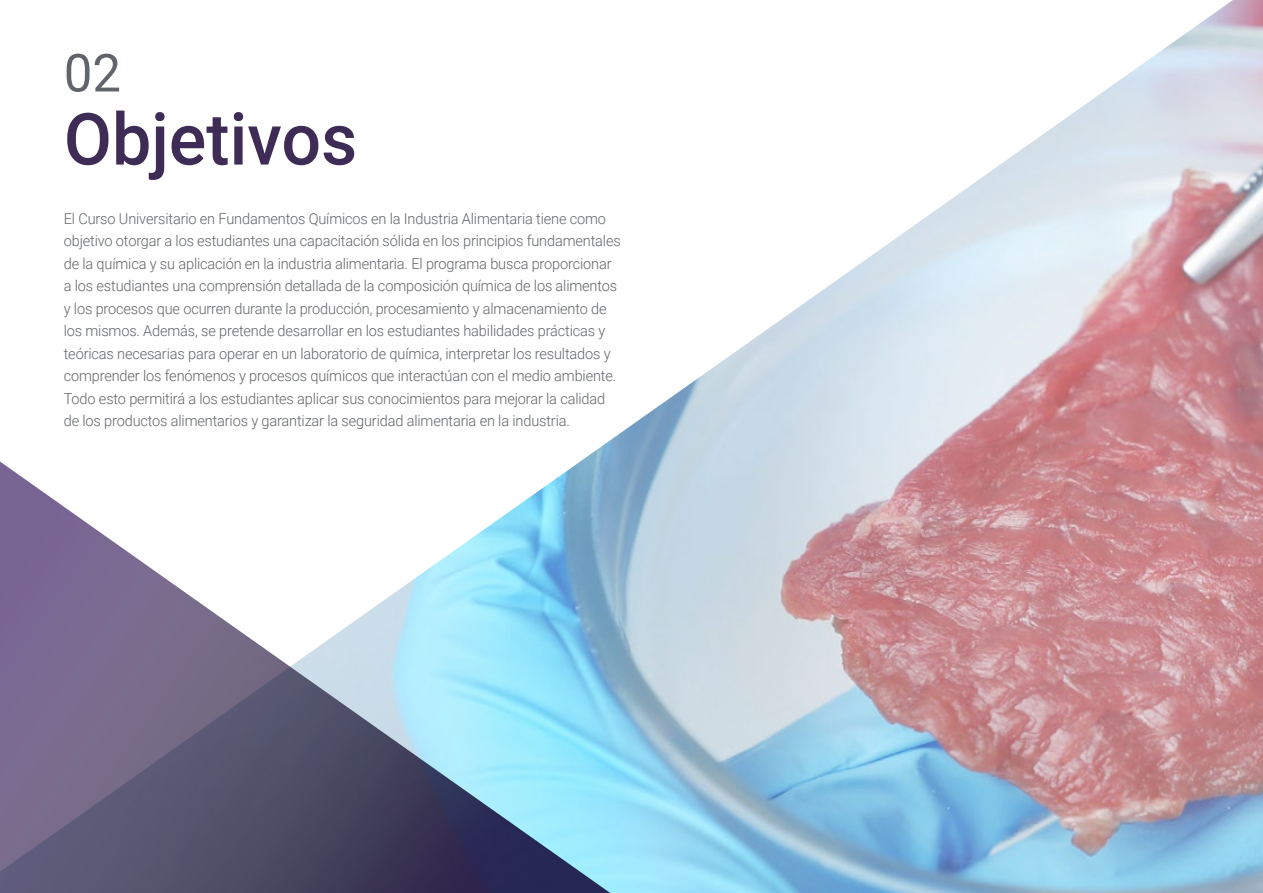
<style>
.page{position:relative;width:1263px;height:893px;background:#fff}
.page>*{position:absolute;margin:0;border:0;box-sizing:border-box;transform-origin:0 0}
.t1{font:500 72px "Roboto";color:#3e2b56}
.t2{font:52.5px "Roboto";color:#61646a}
.t3{font:300 15px/22.5px "Roboto";letter-spacing:-.01em;color:#61646a}
</style>
<div class="page">
<img style="left:602px;top:0;width:661px;height:893px">
<svg style="left:0;top:446px;width:640px;height:447px"></svg>
<h2 class="t2" style="left:64px;top:36px;width:59px">02</h2>
<h1 class="t1" style="left:64px;top:89px;width:295px">Objetivos</h1>
<p class="t3" style="left:64px;top:207px;width:558px">El Curso Universitario en Fundamentos Químicos en la Industria Alimentaria tiene como objetivo otorgar a los estudiantes una capacitación sólida en los principios fundamentales de la química y su aplicación en la industria alimentaria. El programa busca proporcionar a los estudiantes una comprensión detallada de la composición química de los alimentos y los procesos que ocurren durante la producción, procesamiento y almacenamiento de los mismos. Además, se pretende desarrollar en los estudiantes habilidades prácticas y teóricas necesarias para operar en un laboratorio de química, interpretar los resultados y comprender los fenómenos y procesos químicos que interactúan con el medio ambiente.<br>Todo esto permitirá a los estudiantes aplicar sus conocimientos para mejorar la calidad de los productos alimentarios y garantizar la seguridad alimentaria en la industria.</p>
</div>
